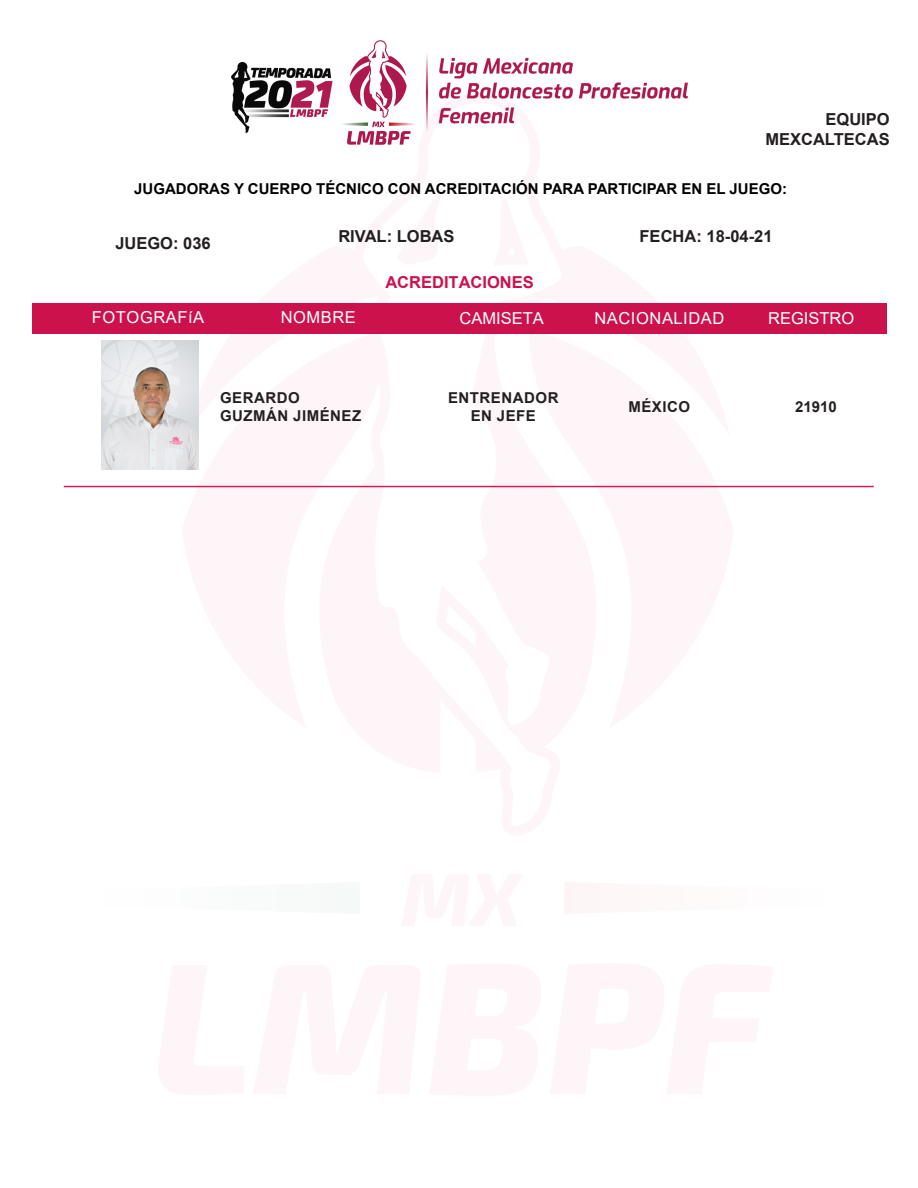
<style>
.page{position:relative;width:918px;height:1188px;background:#fff}
.page>*{position:absolute;margin:0;border:0;box-sizing:border-box;transform-origin:0 0}
.t1{font:700 16.5px/19.8px "Arial";color:#231f20;text-align:right}
.t2{font:16.5px "Arial";letter-spacing:.035em;color:#fff}
.t3{font:16.5px "Arial";color:#fff}
.t4{font:700 16.5px "Arial";color:#cc124c}
.t5{font:700 15px "Arial";color:#000}
.t6{font:700 15px/18px "Arial";letter-spacing:.035em;color:#231f20;text-align:center}
</style>
<div class="page">
<div style="left:33px;top:303px;width:854px;height:31px;background:#cc124c"></div>
<img style="left:232px;top:40px;width:455px;height:105px">
<img style="left:102px;top:340px;width:96px;height:129px">
<hr style="left:64px;top:486px;width:810px;height:1px;background:#cc1f56">
<p class="t1" style="left:765px;top:110px;width:126px">EQUIPO<br>MEXCALTECAS</p>
<p class="t5" style="left:134px;top:178px;width:654px">JUGADORAS Y CUERPO TÉCNICO CON ACREDITACIÓN PARA PARTICIPAR EN EL JUEGO:</p>
<p class="t1" style="left:115px;top:233px;width:97px">JUEGO: 036</p>
<p class="t1" style="left:338px;top:227px;width:118px">RIVAL: LOBAS</p>
<p class="t1" style="left:640px;top:227px;width:134px">FECHA: 18-04-21</p>
<p class="t4" style="left:385px;top:271px;width:150px">ACREDITACIONES</p>
<p class="t2" style="left:92px;top:306px;width:114px">FOTOGRAFíA</p>
<p class="t2" style="left:281px;top:306px;width:77px">NOMBRE</p>
<p class="t3" style="left:460px;top:307px;width:86px">CAMISETA</p>
<p class="t3" style="left:768px;top:307px;width:88px">REGISTRO</p>
<p class="t2" style="left:594px;top:307px;width:131px">NACIONALIDAD</p>
<p class="t6" style="left:220px;top:389px;width:81px">GERARDO</p>
<p class="t6" style="left:220px;top:407px;width:143px">GUZMÁN JIMÉNEZ</p>
<p class="t6" style="left:448px;top:389px;width:112px">ENTRENADOR<br>EN JEFE</p>
<p class="t6" style="left:628px;top:398px;width:63px">MÉXICO</p>
<p class="t6" style="left:795px;top:398px;width:43px">21910</p>
</div>
